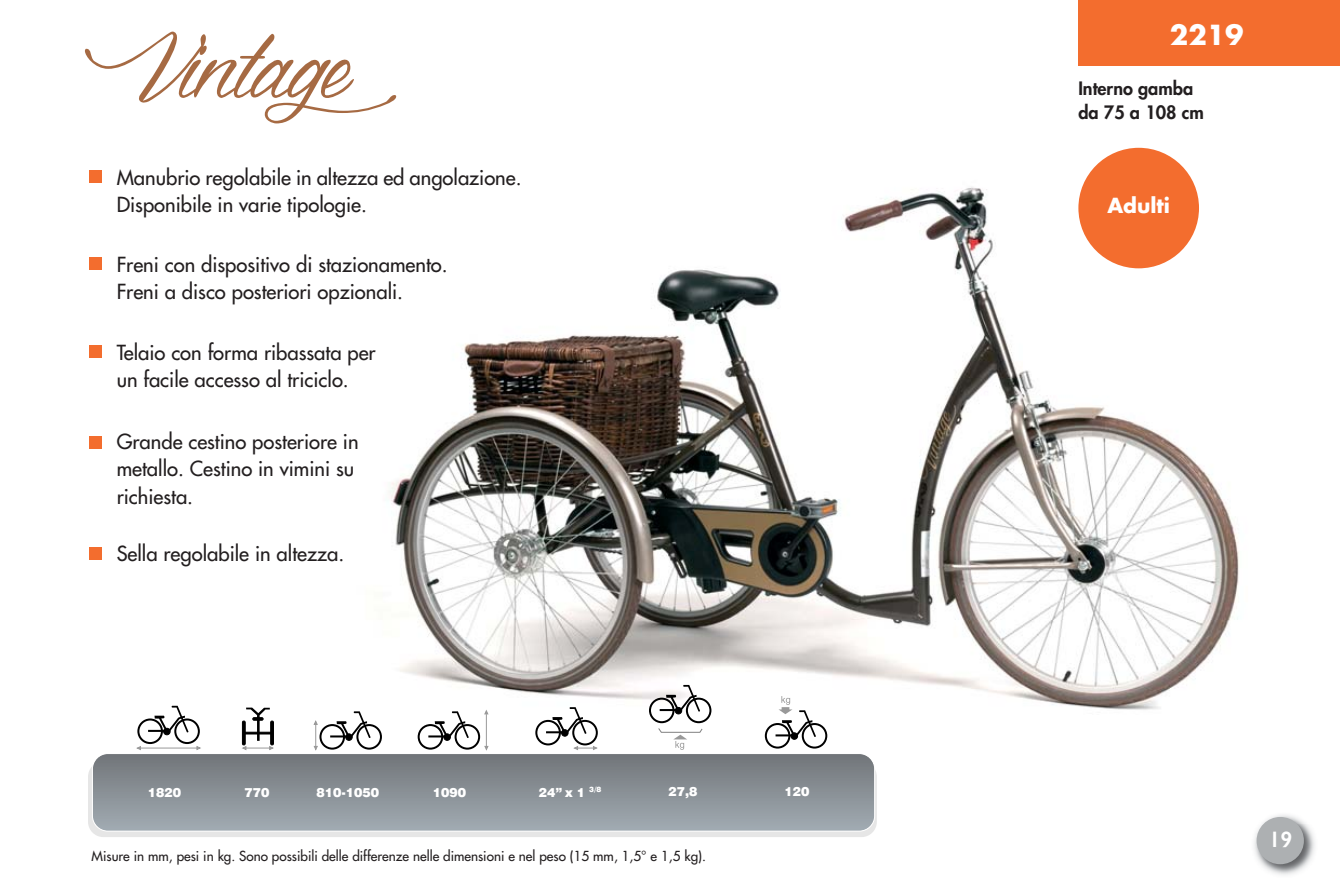
<style>
.page{position:relative;width:1340px;height:893px;background:#fff}
.page>*{position:absolute;margin:0;border:0;box-sizing:border-box;transform-origin:0 0}
.t1{font:700 27px "Futura";color:#fff}
.t2{font:600 22.5px "Gill Sans";color:#fff}
.t3{font:20.25px/27.7px "Futura";color:#231f20}
.t4{font:700 20.25px "Futura";color:#fff}
.t5{font:800 18px/24.5px "Futura";color:#231f20}
.t6{font:13.5px "Futura";color:#231f20}
.t7{font:12.6px "Swiss 721 BT Black+T42";color:#fff}
</style>
<div class="page">
<img style="left:176px;top:96px;width:1063px;height:728px">
<img style="left:1254px;top:815px;width:61px;height:60px">
<div style="left:1256px;top:817px;width:47px;height:47px;background:#adb0b2;border-radius:50%"></div>
<svg style="left:85px;top:32px;width:311px;height:91px"></svg>
<div style="left:89px;top:171px;width:12px;height:12px;background:#f36d2e"></div>
<div style="left:89px;top:257px;width:12px;height:12px;background:#f36d2e"></div>
<div style="left:89px;top:345px;width:12px;height:12px;background:#f36d2e"></div>
<div style="left:89px;top:436px;width:12px;height:12px;background:#f36d2e"></div>
<div style="left:89px;top:548px;width:12px;height:12px;background:#f36d2e"></div>
<div style="left:88px;top:761px;width:788px;height:76px;background:linear-gradient(to right,#ebebeb,#ebebeb);border-radius:15px"></div>
<div style="left:92px;top:753px;width:782px;height:78px;background:linear-gradient(to bottom,#707478,#a1abb2);border-radius:15px"></div>
<div style="left:92px;top:753px;width:783px;height:78px;border:1px solid #fff;border-radius:15px"></div>
<hr style="left:139px;top:748px;width:58px;height:1px;background:#999">
<svg style="left:197px;top:746px;width:3px;height:4px"></svg>
<div style="left:137px;top:718px;width:26px;height:26px;border:2px solid #000;border-radius:50%"></div>
<div style="left:174px;top:718px;width:26px;height:26px;border:2px solid #000;border-radius:50%"></div>
<div style="left:164px;top:728px;width:6px;height:7px;background:#161616;border-radius:50%"></div>
<div style="left:163px;top:728px;width:7px;height:7px;border:1px solid #000;border-radius:50%"></div>
<svg style="left:148px;top:706px;width:40px;height:27px"></svg>
<svg style="left:314px;top:721px;width:4px;height:29px"></svg>
<div style="left:319px;top:724px;width:26px;height:26px;border:2px solid #000;border-radius:50%"></div>
<div style="left:356px;top:724px;width:26px;height:26px;border:2px solid #000;border-radius:50%"></div>
<svg style="left:330px;top:711px;width:40px;height:29px"></svg>
<hr style="left:486px;top:714px;width:1px;height:34px;background:#999">
<svg style="left:484px;top:710px;width:4px;height:4px"></svg>
<svg style="left:484px;top:746px;width:4px;height:4px"></svg>
<div style="left:417px;top:724px;width:26px;height:26px;border:2px solid #000;border-radius:50%"></div>
<div style="left:454px;top:724px;width:26px;height:26px;border:2px solid #000;border-radius:50%"></div>
<svg style="left:428px;top:711px;width:41px;height:29px"></svg>
<div style="left:270px;top:721px;width:4px;height:24px;border:1px solid #000"></div>
<svg style="left:242px;top:708px;width:31px;height:42px"></svg>
<div style="left:535px;top:720px;width:26px;height:25px;border:2px solid #000;border-radius:50%"></div>
<div style="left:572px;top:720px;width:26px;height:25px;border:2px solid #000;border-radius:50%"></div>
<div style="left:561px;top:729px;width:7px;height:7px;border:1px solid #000;border-radius:50%"></div>
<svg style="left:546px;top:707px;width:40px;height:27px"></svg>
<svg style="left:574px;top:746px;width:23px;height:4px"></svg>
<svg style="left:657px;top:727px;width:46px;height:23px"></svg>
<div style="left:649px;top:698px;width:25px;height:25px;border:2px solid #000;border-radius:50%"></div>
<div style="left:686px;top:698px;width:25px;height:25px;border:2px solid #000;border-radius:50%"></div>
<div style="left:675px;top:707px;width:6px;height:7px;background:#1e1e1e;border-radius:50%"></div>
<div style="left:675px;top:707px;width:7px;height:7px;border:1px solid #000;border-radius:50%"></div>
<svg style="left:659px;top:685px;width:41px;height:27px"></svg>
<div style="left:764px;top:723px;width:26px;height:26px;border:2px solid #000;border-radius:50%"></div>
<div style="left:801px;top:723px;width:26px;height:26px;border:2px solid #000;border-radius:50%"></div>
<svg style="left:775px;top:696px;width:41px;height:43px"></svg>
<div style="left:1078px;top:0;width:261px;height:66px;background:#f36d2e"></div>
<div style="left:1078px;top:148px;width:120px;height:120px;background:#f36d2e;border-radius:50%"></div>
<p class="t3" style="left:117px;top:165px;width:406px">Manubrio regolabile in altezza ed angolazione.<br>Disponibile in varie tipologie.</p>
<p class="t3" style="left:117px;top:252px;width:332px">Freni con dispositivo di stazionamento.<br>Freni a disco posteriori opzionali.</p>
<p class="t3" style="left:117px;top:340px;width:260px">Telaio con forma ribassata per un facile accesso al triciclo.</p>
<p class="t3" style="left:117px;top:429px;width:243px">Grande cestino posteriore in metallo. Cestino in vimini su richiesta.</p>
<p class="t3" style="left:117px;top:541px;width:229px">Sella regolabile in altezza.</p>
<p class="t7" style="left:148px;top:788px;width:35px">1820</p>
<p class="t7" style="left:244px;top:788px;width:26px">770</p>
<p class="t7" style="left:316px;top:788px;width:64px">810-1050</p>
<p class="t7" style="left:433px;top:788px;width:35px">1090</p>
<p class="t7" style="left:539px;top:787px;width:64px">24” x 1 <sup>3/8</sup></p>
<p class="t7" style="left:668px;top:786px;width:31px">27,8</p>
<p class="t7" style="left:784px;top:786px;width:26px">120</p>
<p class="t6" style="left:92px;top:849px;width:616px">Misure in mm, pesi in kg. Sono possibili delle differenze nelle dimensioni e nel peso (15 mm, 1,5° e 1,5 kg).</p>
<p class="t1" style="left:1169px;top:22px;width:75px">2219</p>
<p class="t5" style="left:1078px;top:77px;width:127px">Interno gamba da 75 a 108 cm</p>
<p class="t4" style="left:1107px;top:197px;width:64px">Adulti</p>
<p class="t2" style="left:1268px;top:826px;width:25px">19</p>
</div>
